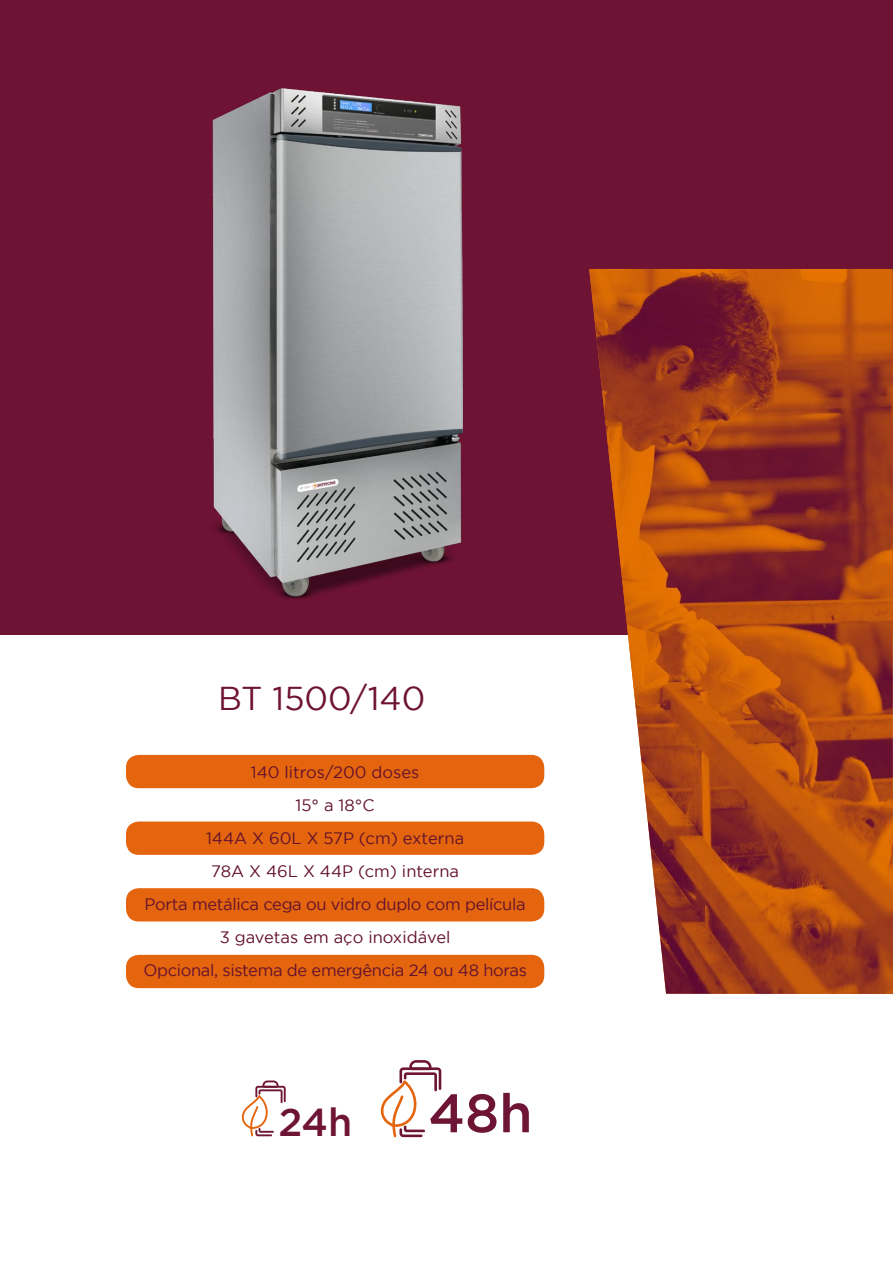
<style>
.page{position:relative;width:893px;height:1263px;background:#fff}
.page>*{position:absolute;margin:0;border:0;box-sizing:border-box;transform-origin:0 0}
.t1{font:500 54px "Gotham";color:#6e1435}
.t2{font:500 39px "Gotham";color:#6e1435}
.t3{font:33px "Gotham";color:#6e1334}
.t4{font:16.5px/33px "Gotham";letter-spacing:-.02em;color:#62112e;text-align:center}
</style>
<div class="page">
<div style="left:126px;top:955px;width:418px;height:33px;background:#e4650e;border-radius:13px"></div>
<div style="left:126px;top:888px;width:418px;height:33px;background:#e4650e;border-radius:13px"></div>
<div style="left:126px;top:821px;width:418px;height:34px;background:#e4650e;border-radius:13px"></div>
<div style="left:126px;top:755px;width:418px;height:33px;background:#e4650e;border-radius:13px"></div>
<div style="left:0;top:0;width:893px;height:634px;background:#6e1334"></div>
<svg style="left:380px;top:1060px;width:61px;height:77px"></svg>
<svg style="left:241px;top:1080px;width:45px;height:56px"></svg>
<img style="left:212px;top:89px;width:251px;height:510px">
<img style="left:589px;top:269px;width:304px;height:725px">
<h3 class="t3" style="left:218px;top:680px;width:209px">BT 1500/140</h3>
<p class="t4" style="left:143px;top:756px;width:385px">140 litros/200 doses<br>15° a 18°C<br>144A X 60L X 57P (cm) externa<br>78A X 46L X 44P (cm) interna<br>Porta metálica cega ou vidro duplo com película<br>3 gavetas em aço inoxidável<br>Opcional, sistema de emergência 24 ou 48 horas</p>
<h2 class="t2" style="left:278px;top:1100px;width:75px">24h</h2>
<h1 class="t1" style="left:428px;top:1082px;width:106px">48h</h1>
</div>
